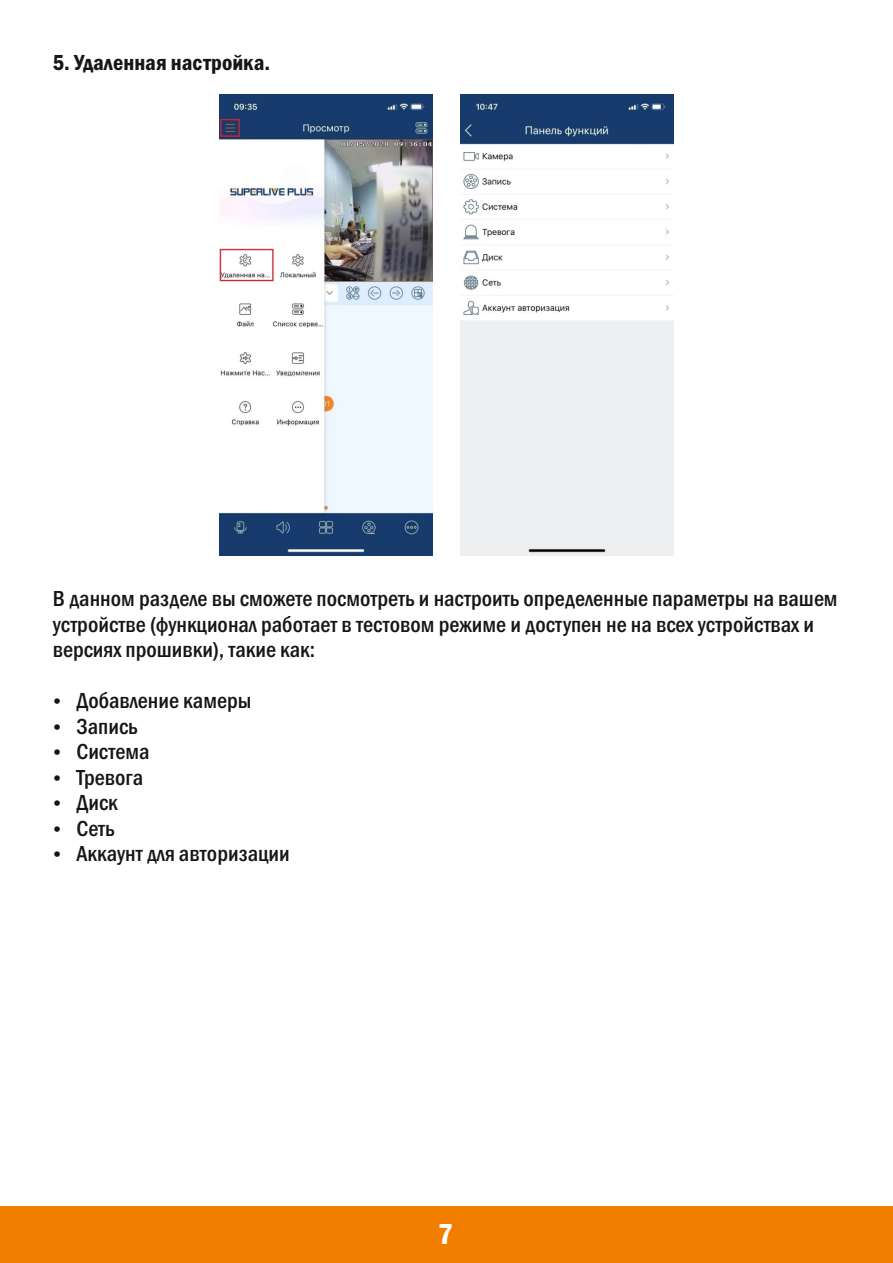
<style>
.page{position:relative;width:893px;height:1263px;background:#fff}
.page>*{position:absolute;margin:0;border:0;box-sizing:border-box;transform-origin:0 0}
.t1{font:600 condensed 30px "Franklin Gothic";color:#fff}
.t2{font:500 condensed 22.5px/25.5px "Franklin Gothic";color:#151616}
.t3{font:600 condensed 22.5px "Franklin Gothic";color:#151616}
</style>
<div class="page">
<div style="left:0;top:1206px;width:893px;height:57px;background:#f27e00"></div>
<img style="left:220px;top:95px;width:213px;height:460px">
<img style="left:461px;top:95px;width:213px;height:460px">
<p class="t3" style="left:53px;top:55px;width:219px">5. Удаленная настройка.</p>
<p class="t2" style="left:53px;top:588px;width:786px">В данном разделе вы сможете посмотреть и настроить определенные параметры на вашем устройстве (функционал работает в тестовом режиме и доступен не на всех устройствах и версиях прошивки), такие как:</p>
<p class="t2" style="left:76px;top:690px;width:176px">Добавление камеры</p>
<p class="t2" style="left:76px;top:741px;width:75px">Система<br>Тревога</p>
<p class="t2" style="left:76px;top:817px;width:40px">Сеть</p>
<p class="t2" style="left:76px;top:715px;width:63px">Запись</p>
<p class="t2" style="left:76px;top:792px;width:43px">Диск</p>
<p class="t2" style="left:76px;top:843px;width:215px">Аккаунт для авторизации</p>
<h1 class="t1" style="left:438px;top:1223px;width:17px">7</h1>
</div>
